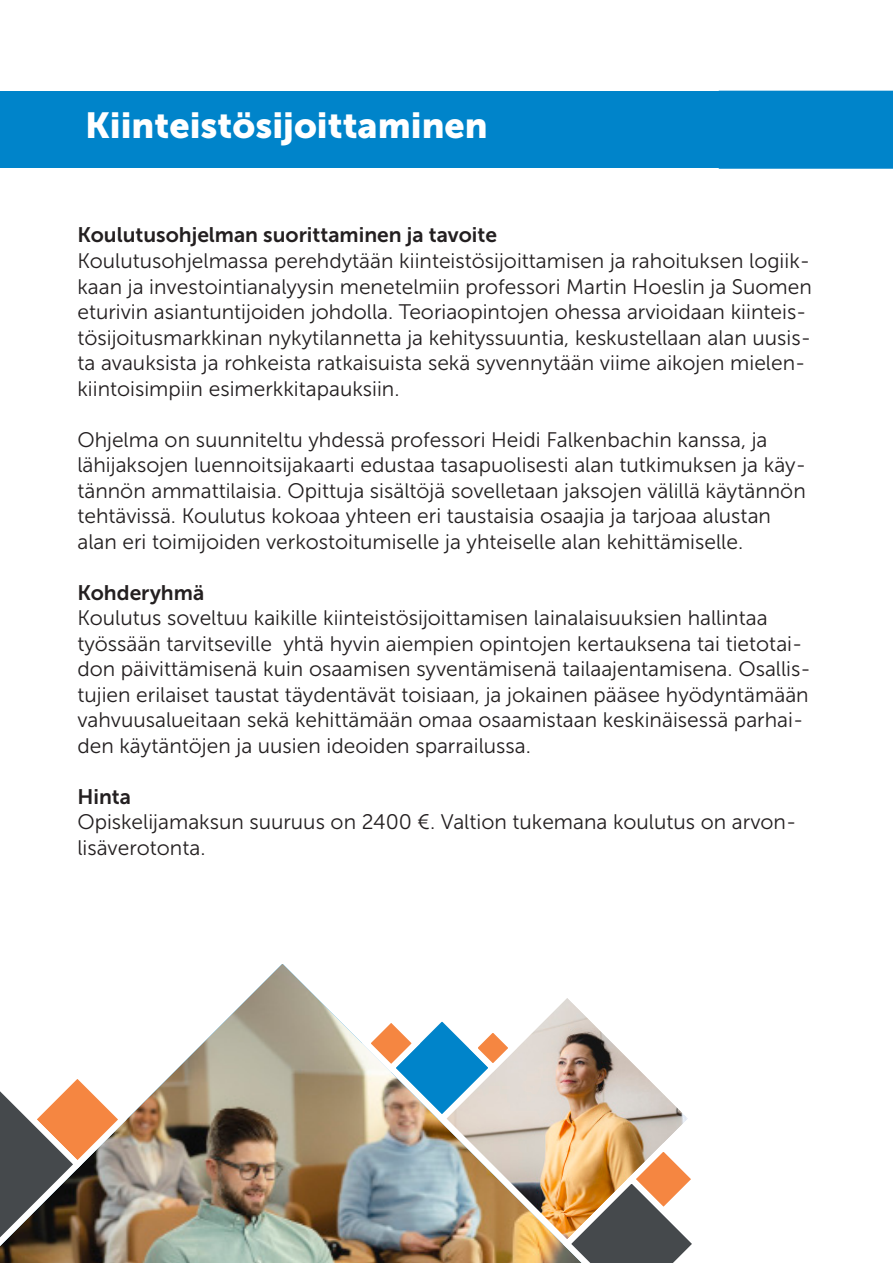
<style>
.page{position:relative;width:893px;height:1263px;background:#fff}
.page>*{position:absolute;margin:0;border:0;box-sizing:border-box;transform-origin:0 0}
.t1{font:36px "Museo Sans 900";color:#fff}
.Ohjelma_leipis{font:21px/25.5px "Museo Sans 300";color:#231f20}
.Ohjelma_leipis-2{font:21px "Museo Sans 700";color:#231f20}
</style>
<div class="page">
<div style="left:0;top:91px;width:893px;height:77px;background:#0084ca"></div>
<svg style="left:719px;top:168px;width:174px;height:1px"></svg>
<img style="left:0;top:964px;width:558px;height:299px">
<img style="left:434px;top:985px;width:254px;height:267px">
<svg style="left:358px;top:1009px;width:163px;height:118px"></svg>
<svg style="left:558px;top:1139px;width:134px;height:124px"></svg>
<svg style="left:0;top:1066px;width:131px;height:190px"></svg>
<p class="t1" style="left:85px;top:105px;width:404px">Kiinteistösijoittaminen</p>
<p class="Ohjelma_leipis-2" style="left:77px;top:224px;width:421px">Koulutusohjelman suorittaminen ja tavoite</p>
<p class="Ohjelma_leipis" style="left:77px;top:248px;width:736px">Koulutusohjelmassa perehdytään kiinteistösijoittamisen ja rahoituksen logiik&shy;kaan ja investointianalyysin menetelmiin professori Martin Hoeslin ja Suomen eturivin asiantuntijoiden johdolla. Teoriaopintojen ohessa arvioidaan kiinteis&shy;tösijoitusmarkkinan nykytilannetta ja kehityssuuntia, keskustellaan alan uusis&shy;ta avauksista ja rohkeista ratkaisuista sekä syvennytään viime aikojen mielen&shy;kiintoisimpiin esimerkkitapauksiin.</p>
<p class="Ohjelma_leipis" style="left:77px;top:427px;width:730px">Ohjelma on suunniteltu yhdessä professori Heidi Falkenbachin kanssa, ja lähijaksojen luennoitsijakaarti edustaa tasapuolisesti alan tutkimuksen ja käy&shy;tännön ammattilaisia. Opittuja sisältöjä sovelletaan jaksojen välillä käytännön tehtävissä. Koulutus kokoaa yhteen eri taustaisia osaajia ja tarjoaa alustan alan eri toimijoiden verkostoitumiselle ja yhteiselle alan kehittämiselle.</p>
<p class="Ohjelma_leipis-2" style="left:77px;top:581px;width:128px">Kohderyhmä</p>
<p class="Ohjelma_leipis" style="left:77px;top:605px;width:735px">Koulutus soveltuu kaikille kiinteistösijoittamisen lainalaisuuksien hallintaa työssään tarvitseville yhtä hyvin aiempien opintojen kertauksena tai tietotai&shy;don päivittämisenä kuin osaamisen syventämisenä tailaajentamisena. Osallis&shy;tujien erilaiset taustat täydentävät toisiaan, ja jokainen pääsee hyödyntämään vahvuusalueitaan sekä kehittämään omaa osaamistaan keskinäisessä parhai&shy;den käytäntöjen ja uusien ideoiden sparrailussa.</p>
<p class="Ohjelma_leipis-2" style="left:77px;top:785px;width:55px">Hinta</p>
<p class="Ohjelma_leipis" style="left:77px;top:809px;width:720px">Opiskelijamaksun suuruus on 2400 €. Valtion tukemana koulutus on arvon&shy;lisäverotonta.</p>
</div>
